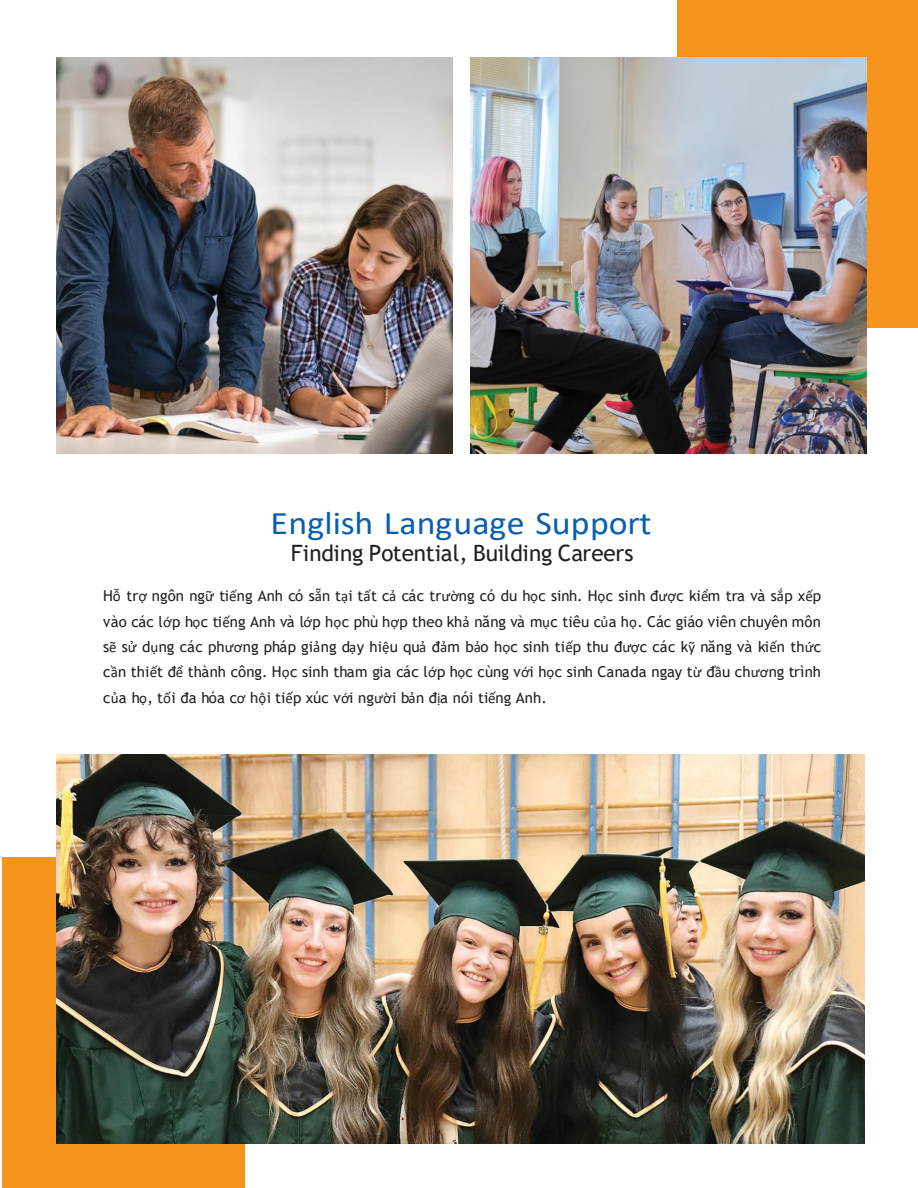
<style>
.page{position:relative;width:918px;height:1188px;background:#fff}
.page>*{position:absolute;margin:0;border:0;box-sizing:border-box;transform-origin:0 0}
.t1{font:33px "Calibri";color:#085fad;scale:1.09 1}
.t2{font:22.5px "Trebuchet MS";letter-spacing:-.01em;color:#231f20}
.t3{font:15px/25.3px "Trebuchet MS";color:#231f20;text-align:justify}
.s1{font-family:"Calibri"}
</style>
<div class="page">
<div style="left:677px;top:0;width:241px;height:327px;background:#f7941d"></div>
<img style="left:470px;top:57px;width:396px;height:397px">
<img style="left:56px;top:57px;width:396px;height:397px">
<div style="left:2px;top:857px;width:242px;height:331px;background:#f7941d"></div>
<img style="left:56px;top:754px;width:808px;height:389px">
<h1 class="t1" style="left:271px;top:500px;width:351px">English Language Support</h1>
<h2 class="t2" style="left:291px;top:539px;width:344px">Finding Potential, Building Careers</h2>
<p class="t3" style="left:103px;top:583px;width:720px">H<span class="s1">ỗ</span> tr<span class="s1">ợ</span> ngôn ng<span class="s1">ữ</span> ti<span class="s1">ế</span>ng Anh có s<span class="s1">ẵ</span>n t<span class="s1">ạ</span>i t<span class="s1">ấ</span>t c<span class="s1">ả</span> các tr<span class="s1">ườ</span>ng có du h<span class="s1">ọ</span>c sinh. H<span class="s1">ọ</span>c sinh đ<span class="s1">ượ</span>c ki<span class="s1">ể</span>m tra và s<span class="s1">ắ</span>p x<span class="s1">ế</span>p vào các l<span class="s1">ớ</span>p h<span class="s1">ọ</span>c ti<span class="s1">ế</span>ng Anh và l<span class="s1">ớ</span>p h<span class="s1">ọ</span>c phù h<span class="s1">ợ</span>p theo kh<span class="s1">ả</span> năng và m<span class="s1">ụ</span>c tiêu c<span class="s1">ủ</span>a h<span class="s1">ọ</span>. Các giáo viên chuyên môn s<span class="s1">ẽ</span> s<span class="s1">ử</span> d<span class="s1">ụ</span>ng các ph<span class="s1">ươ</span>ng pháp gi<span class="s1">ả</span>ng d<span class="s1">ạ</span>y hi<span class="s1">ệ</span>u qu<span class="s1">ả</span> đ<span class="s1">ả</span>m b<span class="s1">ả</span>o h<span class="s1">ọ</span>c sinh ti<span class="s1">ế</span>p thu đ<span class="s1">ượ</span>c các k<span class="s1">ỹ</span> năng và ki<span class="s1">ế</span>n th<span class="s1">ứ</span>c c<span class="s1">ầ</span>n thi<span class="s1">ế</span>t đ<span class="s1">ể</span> thành công. H<span class="s1">ọ</span>c sinh tham gia các l<span class="s1">ớ</span>p h<span class="s1">ọ</span>c cùng v<span class="s1">ớ</span>i h<span class="s1">ọ</span>c sinh Canada ngay t<span class="s1">ừ</span> đ<span class="s1">ầ</span>u ch<span class="s1">ươ</span>ng trình c<span class="s1">ủ</span>a h<span class="s1">ọ</span>, t<span class="s1">ố</span>i đa hóa c<span class="s1">ơ</span> h<span class="s1">ộ</span>i ti<span class="s1">ế</span>p xúc v<span class="s1">ớ</span>i ng<span class="s1">ườ</span>i b<span class="s1">ả</span>n đ<span class="s1">ị</span>a nói ti<span class="s1">ế</span>ng Anh.</p>
</div>
